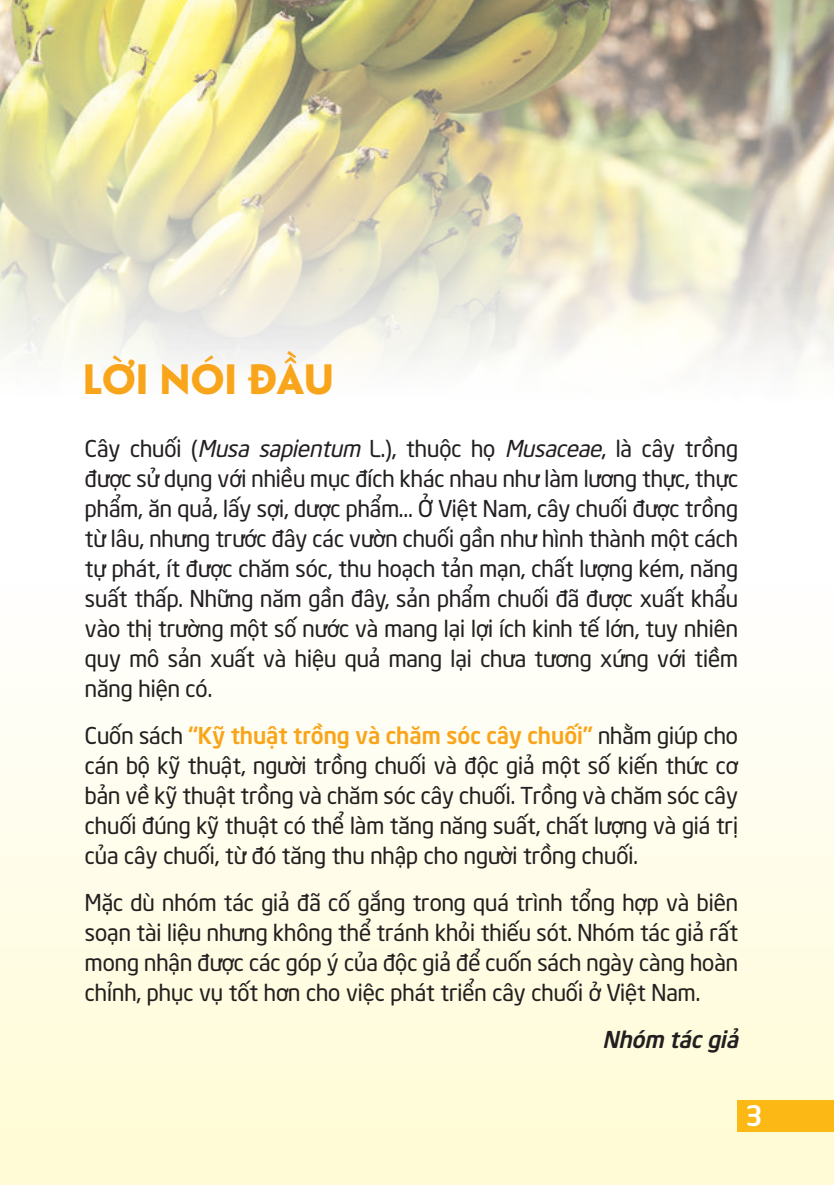
<style>
.page{position:relative;width:834px;height:1185px;background:#fff}
.page>*{position:absolute;margin:0;border:0;box-sizing:border-box;transform-origin:0 0}
.t1{font:700 38px "UTM Penumbra";color:#f9a51b}
.t2{font:700 28px "UTM Neo Sans Intel";color:#fff}
.t3{font:23px/30px "UTM Neo Sans Intel";color:#231f20;text-align:justify}
.t4{font:italic 700 23px "UTM Neo Sans Intel";color:#231f20}
.s1{font-style:italic}
.s2{font-weight:700;color:#f9a51b}
</style>
<div class="page">
<img style="left:0;top:0;width:833px;height:366px">
<div style="left:0;top:577px;width:833px;height:608px;background:linear-gradient(to bottom,#fffefe,#fffbd4)"></div>
<div style="left:737px;top:1100px;width:96px;height:32px;background:#fcb814"></div>
<h1 class="t1" style="left:83px;top:348px;width:252px">LỜI NÓI ĐẦU</h1>
<p class="t3" style="left:85px;top:431px;width:654px">Cây chuối (<span class="s1">Musa sapientum</span> L.), thuộc họ <span class="s1">Musaceae</span>, là cây trồng được sử dụng với nhiều mục đích khác nhau như làm lương thực, thực phẩm, ăn quả, lấy sợi, dược phẩm… Ở Việt Nam, cây chuối được trồng từ lâu, nhưng trước đây các vườn chuối gần như hình thành một cách tự phát, ít được chăm sóc, thu hoạch tản mạn, chất lượng kém, năng suất thấp. Những năm gần đây, sản phẩm chuối đã được xuất khẩu vào thị trường một số nước và mang lại lợi ích kinh tế lớn, tuy nhiên quy mô sản xuất và hiệu quả mang lại chưa tương xứng với tiềm năng hiện có.</p>
<p class="t3" style="left:85px;top:718px;width:654px">Cuốn sách <span class="s2">“Kỹ thuật trồng và chăm sóc cây chuối”</span> nhằm giúp cho cán bộ kỹ thuật, người trồng chuối và độc giả một số kiến thức cơ bản về kỹ thuật trồng và chăm sóc cây chuối. Trồng và chăm sóc cây chuối đúng kỹ thuật có thể làm tăng năng suất, chất lượng và giá trị của cây chuối, từ đó tăng thu nhập cho người trồng chuối.</p>
<p class="t3" style="left:85px;top:885px;width:654px">Mặc dù nhóm tác giả đã cố gắng trong quá trình tổng hợp và biên soạn tài liệu nhưng không thể tránh khỏi thiếu sót. Nhóm tác giả rất mong nhận được các góp ý của độc giả để cuốn sách ngày càng hoàn chỉnh, phục vụ tốt hơn cho việc phát triển cây chuối ở Việt Nam.</p>
<p class="t4" style="left:602px;top:1021px;width:137px">Nhóm tác giả</p>
<p class="t2" style="left:745px;top:1093px;width:19px">3</p>
</div>
